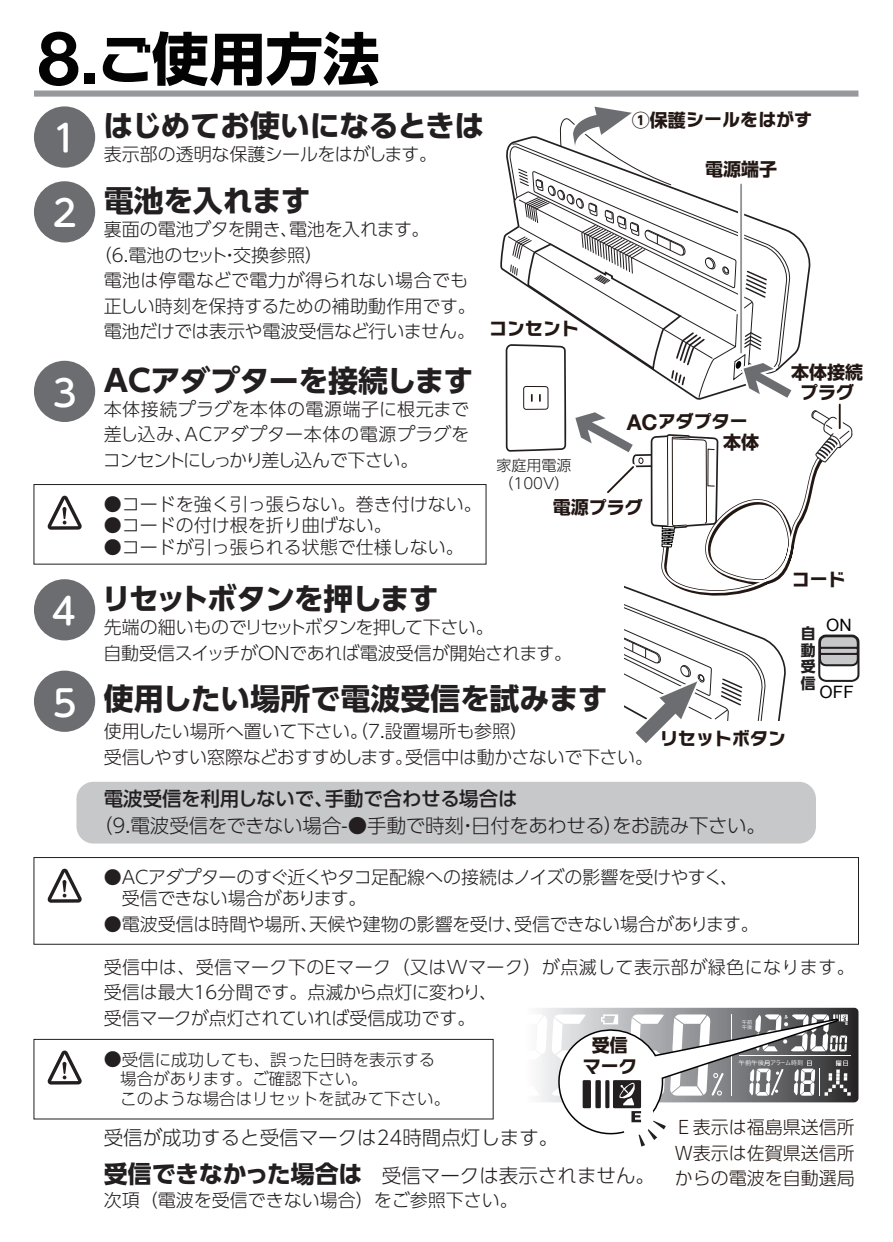
<style>
.page{position:relative;width:893px;height:1242px;background:#fff}
.page>*{position:absolute;margin:0;border:0;box-sizing:border-box;transform-origin:0 0}
.t1{font:700 57px "UD Shin Go Pro";color:#030303}
.t2{font:500 36.3px/74.7px "UD Shin M Go Pro";color:#fff}
.t3{font:700 30px "UD Shin Go Pro";letter-spacing:-.015em;color:#231f20}
.t4{font:700 30px "UD Shin Go Pro";letter-spacing:-.05em;color:#231f20}
.t5{font:300 19.5px/27px "UD Shin Go Pro";letter-spacing:-.02em;color:#231f20}
.t6{font:300 19.5px "UD Shin Go Pro";color:#231f20}
.t7{font:300 18px/25.5px "UD Shin Go Pro";color:#231f20;text-align:justify}
.t8{font:300 18px/25.5px "UD Shin Go Pro";letter-spacing:-.02em;color:#231f20}
.t9{font:300 18px/21.6px "UD Shin Go Pro";letter-spacing:-.025em;color:#231f20}
.t10{font:300 18px/25.5px "UD Shin Go Pro";color:#221713;text-align:justify}
.t11{font:300 18px "UD Shin Go Pro";letter-spacing:.02em;color:#231f20}
.t12{font:300 18px "UD Shin Go Pro";letter-spacing:-.03em;color:#231f20}
.t13{font:700 18px "UD Shin Go Pro";color:#221713}
.t14{font:700 17.4px "Typelabo N Std";letter-spacing:.04em;color:#221713}
.t15{font:17.1px "Arial";color:#030303}
.t16{font:300 16.5px/19.8px "UD Shin Go Pro";color:#231f20}
.t17{font:300 15px/18px "UD Shin Go Pro";color:#231f20}
.t18{font:700 15px/16.5px "UD Shin Go Pro";color:#231f20;text-align:justify}
.t19{font:6px "Hiragino UD Sans R Std W3";letter-spacing:-.04em;color:#fff;scale:1.1 1}
.t20{font:4.8px/5.1px "Hiragino UD Sans R Std W3";color:#fff;scale:1.1 1}
.s1{font-family:"Helvetica Neue LT Std";font-size:74.7px}
.s2{font-family:"Helvetica Neue LT Std";font-size:69px}
.s3{font-family:"Typelabo N Std";font-size:54.6px}
.s4{font-family:"UD Shin Go Pro";font-size:18px}
.s5{font-family:"Helvetica Neue LT Std";font-size:21.9px}
.s6{font-weight:500}
.s7{font-size:18px}
.s8{font-weight:700;font-size:24px}
</style>
<div class="page">
<div style="left:76px;top:782px;width:740px;height:61px;background:#c7c8ca;border-radius:17px"></div>
<div style="left:34px;top:106px;width:61px;height:62px;background:#6c6d70;border-radius:50%"></div>
<div style="left:34px;top:181px;width:61px;height:61px;background:#6c6d70;border-radius:50%"></div>
<div style="left:34px;top:361px;width:61px;height:61px;background:#6c6d70;border-radius:50%"></div>
<div style="left:34px;top:579px;width:61px;height:61px;background:#6c6d70;border-radius:50%"></div>
<div style="left:34px;top:670px;width:61px;height:62px;background:#6c6d70;border-radius:50%"></div>
<svg style="left:539px;top:1007px;width:319px;height:139px"></svg>
<svg style="left:506px;top:106px;width:354px;height:637px"></svg>
<div style="left:34px;top:90px;width:824px;height:7px;background:#97999d"></div>
<div style="left:33px;top:484px;width:453px;height:80px;border:1px solid #231f20"></div>
<svg style="left:47px;top:496px;width:35px;height:34px"></svg>
<div style="left:33px;top:1039px;width:461px;height:80px;border:1px solid #231f20"></div>
<svg style="left:47px;top:1050px;width:35px;height:34px"></svg>
<div style="left:33px;top:857px;width:826px;height:87px;border:1px solid #231f20"></div>
<svg style="left:47px;top:868px;width:35px;height:34px"></svg>
<p class="t1" style="left:38px;top:12px;width:343px"><span class="s1">8</span><span class="s2">.</span><span class="s3">ご</span>使用方法</p>
<p class="t2" style="left:53px;top:99px;width:25px">1<br>2</p>
<p class="t2" style="left:53px;top:354px;width:25px">3</p>
<p class="t3" style="left:104px;top:101px;width:382px">はじめてお使いになるときは</p>
<p class="t7" style="left:104px;top:141px;width:335px">表示部の透明な保護シールをはがします。</p>
<p class="t3" style="left:104px;top:176px;width:209px">電池を入れます</p>
<p class="t12" style="left:104px;top:215px;width:327px">裏面の電池ブタを開き、電池を入れます。</p>
<p class="t7" style="left:94px;top:241px;width:231px">（6.電池のセット・交換参照）</p>
<p class="t11" style="left:104px;top:266px;width:366px">電池は停電などで電力が得られない場合でも</p>
<p class="t7" style="left:104px;top:292px;width:374px">正しい時刻を保持するための補助動作用です。</p>
<p class="t8" style="left:104px;top:318px;width:373px">電池だけでは表示や電波受信など行いません。</p>
<p class="t14" style="left:489px;top:315px;width:91px">コンセント</p>
<p class="t14" style="left:632px;top:107px;width:181px"><span class="s4">①保護</span>シールをはがす</p>
<p class="t13" style="left:705px;top:154px;width:73px">電源端子</p>
<p class="t3" style="left:104px;top:356px;width:371px">ACアダプターを接続します</p>
<p class="t7" style="left:103px;top:395px;width:368px">本体接続プラグを本体の電源端子に根元まで差し込み、ACアダプター本体の電源プラグをコンセントにしっかり差し込んで下さい。</p>
<p class="t7" style="left:104px;top:490px;width:380px">●コードを強く引っ張らない。巻き付けない。</p>
<p class="t7" style="left:104px;top:512px;width:290px">●コードの付け根を折り曲げない。</p>
<p class="t7" style="left:104px;top:534px;width:362px">●コードが引っ張られる状態で仕様しない。</p>
<p class="t17" style="left:497px;top:456px;width:76px">家庭用電源（100V）</p>
<p class="t14" style="left:627px;top:409px;width:122px"><span class="s5">AC</span>アダプター</p>
<p class="t13" style="left:723px;top:427px;width:37px">本体</p>
<p class="t14" style="left:553px;top:494px;width:91px"><span class="s4">電源</span>プラグ</p>
<p class="t13" style="left:791px;top:358px;width:73px">本体接続</p>
<p class="t14" style="left:801px;top:379px;width:55px">プラグ</p>
<p class="t2" style="left:52px;top:572px;width:25px">4</p>
<p class="t2" style="left:53px;top:663px;width:25px">5</p>
<p class="t4" style="left:102px;top:574px;width:339px">リセットボタンを押します</p>
<p class="t8" style="left:103px;top:614px;width:470px">先端の細いものでリセットボタンを押して下さい。<br>自動受信スイッチがONであれば電波受信が開始されます。</p>
<p class="t3" style="left:104px;top:674px;width:505px">使用したい場所で電波受信を試みます</p>
<p class="t8" style="left:104px;top:718px;width:551px">使用したい場所へ置いて下さい。（7.設置場所も参照）<br>受信しやすい窓際などおすすめします。受信中は動かさないで下さい。</p>
<p class="t5" style="left:93px;top:784px;width:675px;text-indent:11px"><span class="s6">電波受信を利用しないで、手動で合わせる場合は<br></span>（9.電波受信をできない場合-●手動で時刻・日付をあわせる）をお読み下さい。</p>
<p class="t14" style="left:660px;top:726px;width:127px">リセットボタン</p>
<p class="t14" style="left:792px;top:567px;width:55px">コード</p>
<p class="t15" style="left:826px;top:614px;width:27px">ON</p>
<p class="t18" style="left:801px;top:624px;width:16px">自動受信</p>
<p class="t15" style="left:819px;top:681px;width:36px">OFF</p>
<p class="t9" style="left:104px;top:865px;width:636px">●ACアダプターのすぐ近くやタコ足配線への接続はノイズの影響を受けやすく、　受信できない場合があります。</p>
<p class="t7" style="left:104px;top:910px;width:656px">●電波受信は時間や場所、天候や建物の影響を受け、受信できない場合があります。</p>
<p class="t7" style="left:104px;top:953px;width:753px;text-align:left">受信中は、受信マーク下のEマーク（又はWマーク）が点滅して表示部が緑色になります。受信は最大16分間です。点滅から点灯に変わり、<br>受信マークが点灯されていれば受信成功です。</p>
<p class="t20" style="left:742px;top:1019px;width:11px">午前午後</p>
<p class="t19" style="left:738px;top:1058px;width:60px">午前午後 アラーム時刻</p>
<p class="t13" style="left:592px;top:1030px;width:37px">受信</p>
<p class="t14" style="left:583px;top:1054px;width:55px">マーク</p>
<p class="t16" style="left:104px;top:1049px;width:348px"><span class="s7">●</span>受信に成功しても、誤った日時を表示する　場合があります。ご確認下さい。<br>　このような場合はリセットを試みて下さい。</p>
<p class="t6" style="left:104px;top:1122px;width:456px">受信が成功すると受信マークは24時間点灯します。</p>
<p class="t6" style="left:104px;top:1159px;width:553px"><span class="s8">受信できなかった場合は</span>　受信マークは表示されません。</p>
<p class="t7" style="left:104px;top:1187px;width:415px">次項（電波を受信できない場合）をご参照下さい。</p>
<p class="t10" style="left:675px;top:1114px;width:181px">Ｅ表示は福島県送信所Ｗ表示は佐賀県送信所からの電波を自動選局</p>
</div>
